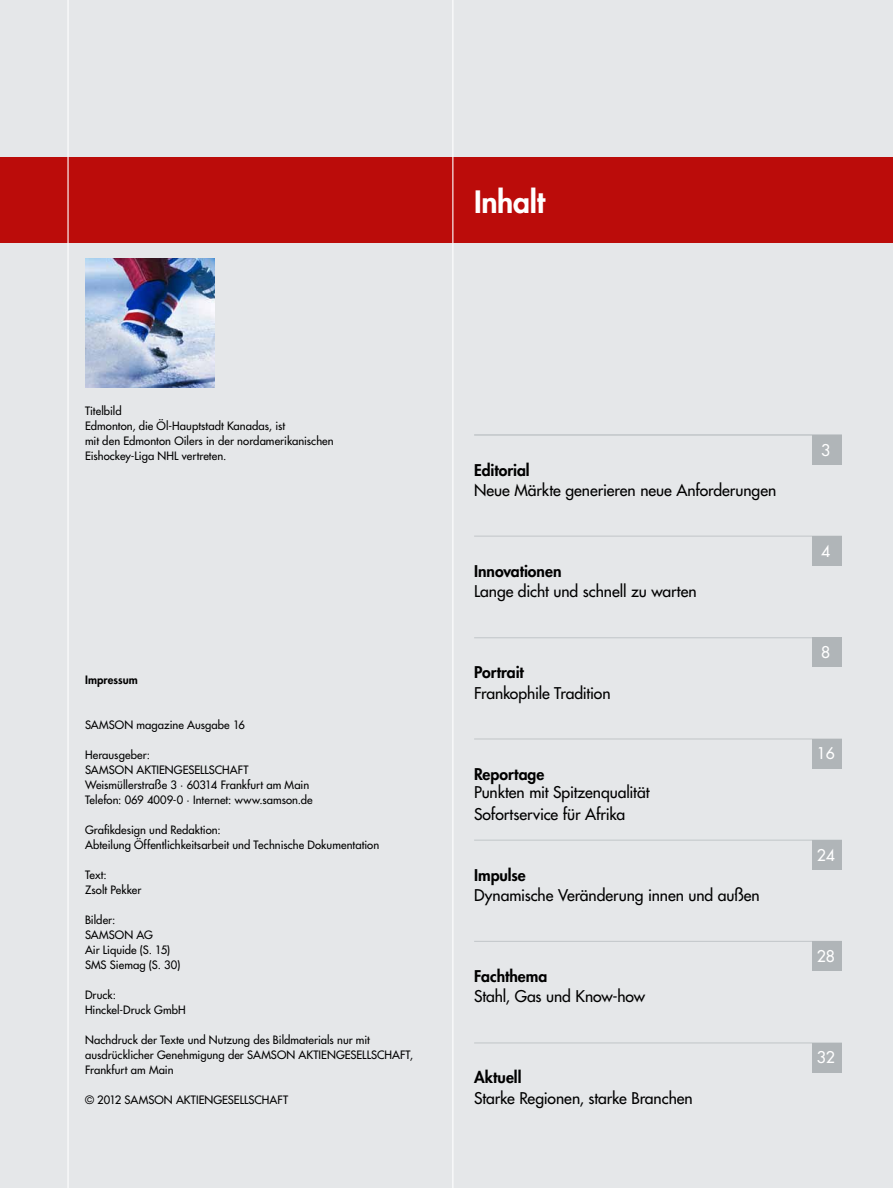
<style>
.page{position:relative;width:893px;height:1188px;background:#e5e7e9}
.page>*{position:absolute;margin:0;border:0;box-sizing:border-box;transform-origin:0 0}
.t1{font:800 30px "Futura";letter-spacing:-.01em;color:#fff}
.t2{font:15.75px/22.5px "Futura";letter-spacing:-.005em;color:#000}
.t3{font:800 15.75px "Futura";color:#000}
.t4{font:15.75px "Futura";color:#fff}
.t5{font:11.25px/15px "Futura";letter-spacing:.005em;color:#000}
.t6{font:800 11.25px "Futura";letter-spacing:.005em;color:#000}
</style>
<div class="page">
<div style="left:0;top:157px;width:893px;height:85px;background:#bb0c0a"></div>
<hr style="left:474px;top:435px;width:368px;height:1px;background:#b0b5b8">
<img style="left:85px;top:258px;width:130px;height:130px">
<hr style="left:452px;top:0;width:1px;height:1188px;background:#fff">
<hr style="left:67px;top:0;width:2px;height:1188px;background:#fff">
<div style="left:812px;top:435px;width:30px;height:30px;background:#b0b5b8"></div>
<div style="left:812px;top:536px;width:30px;height:30px;background:#b0b5b8"></div>
<div style="left:812px;top:637px;width:30px;height:30px;background:#b0b5b8"></div>
<div style="left:812px;top:739px;width:30px;height:30px;background:#b0b5b8"></div>
<div style="left:812px;top:840px;width:30px;height:30px;background:#b0b5b8"></div>
<div style="left:812px;top:941px;width:30px;height:30px;background:#b0b5b8"></div>
<div style="left:812px;top:1043px;width:30px;height:30px;background:#b0b5b8"></div>
<h1 class="t1" style="left:474px;top:182px;width:72px">Inhalt</h1>
<p class="t5" style="left:85px;top:403px;width:250px">Titelbild<br>Edmonton, die Öl-Hauptstadt Kanadas, ist<br>mit den Edmonton Oilers in der nordamerikanischen Eishockey-Liga NHL vertreten.</p>
<p class="t6" style="left:85px;top:672px;width:54px">Impressum</p>
<p class="t5" style="left:85px;top:717px;width:161px">SAMSON magazine Ausgabe 16</p>
<p class="t5" style="left:85px;top:747px;width:229px">Herausgeber:<br>SAMSON AKTIENGESELLSCHAFT Weismüllerstraße 3 · 60314 Frankfurt am Main Telefon: 069 4009-0 · Internet: www.samson.de</p>
<p class="t5" style="left:85px;top:822px;width:296px">Grafikdesign und Redaktion:<br>Abteilung Öffentlichkeitsarbeit und Technische Dokumentation</p>
<p class="t5" style="left:85px;top:867px;width:58px">Text:<br>Zsolt Pekker</p>
<p class="t5" style="left:85px;top:912px;width:97px">Bilder:<br>SAMSON AG<br>Air Liquide (S. 15)<br>SMS Siemag (S. 30)</p>
<p class="t5" style="left:85px;top:987px;width:102px">Druck:<br>Hinckel-Druck GmbH</p>
<p class="t5" style="left:85px;top:1032px;width:329px">Nachdruck der Texte und Nutzung des Bildmaterials nur mit ausdrücklicher Genehmigung der SAMSON AKTIENGESELLSCHAFT,<br>Frankfurt am Main</p>
<p class="t5" style="left:85px;top:1092px;width:205px">© 2012 SAMSON AKTIENGESELLSCHAFT</p>
<h2 class="t3" style="left:474px;top:460px;width:57px">Editorial</h2>
<h2 class="t2" style="left:474px;top:479px;width:304px">Neue Märkte generieren neue Anforderungen</h2>
<h2 class="t3" style="left:474px;top:561px;width:89px">Innovationen</h2>
<h2 class="t2" style="left:474px;top:580px;width:224px">Lange dicht und schnell zu warten</h2>
<h2 class="t3" style="left:474px;top:662px;width:51px">Portrait</h2>
<h2 class="t2" style="left:474px;top:681px;width:138px">Frankophile Tradition</h2>
<h2 class="t3" style="left:474px;top:763px;width:72px">Reportage</h2>
<h2 class="t2" style="left:474px;top:780px;width:177px">Punkten mit Spitzenqualität<br>Sofortservice für Afrika</h2>
<h2 class="t3" style="left:474px;top:865px;width:53px">Impulse</h2>
<h2 class="t2" style="left:474px;top:884px;width:287px">Dynamische Veränderung innen und außen</h2>
<h2 class="t3" style="left:474px;top:966px;width:75px">Fachthema</h2>
<h2 class="t2" style="left:474px;top:985px;width:173px">Stahl, Gas und Know-how</h2>
<h2 class="t3" style="left:474px;top:1067px;width:49px">Aktuell</h2>
<h2 class="t2" style="left:474px;top:1086px;width:220px">Starke Regionen, starke Branchen</h2>
<h2 class="t4" style="left:821px;top:440px;width:11px">3</h2>
<h2 class="t4" style="left:821px;top:541px;width:11px">4</h2>
<h2 class="t4" style="left:821px;top:642px;width:11px">8</h2>
<h2 class="t4" style="left:817px;top:743px;width:20px">16</h2>
<h2 class="t4" style="left:817px;top:845px;width:20px">24</h2>
<h2 class="t4" style="left:817px;top:946px;width:20px">28</h2>
<h2 class="t4" style="left:817px;top:1047px;width:20px">32</h2>
</div>
